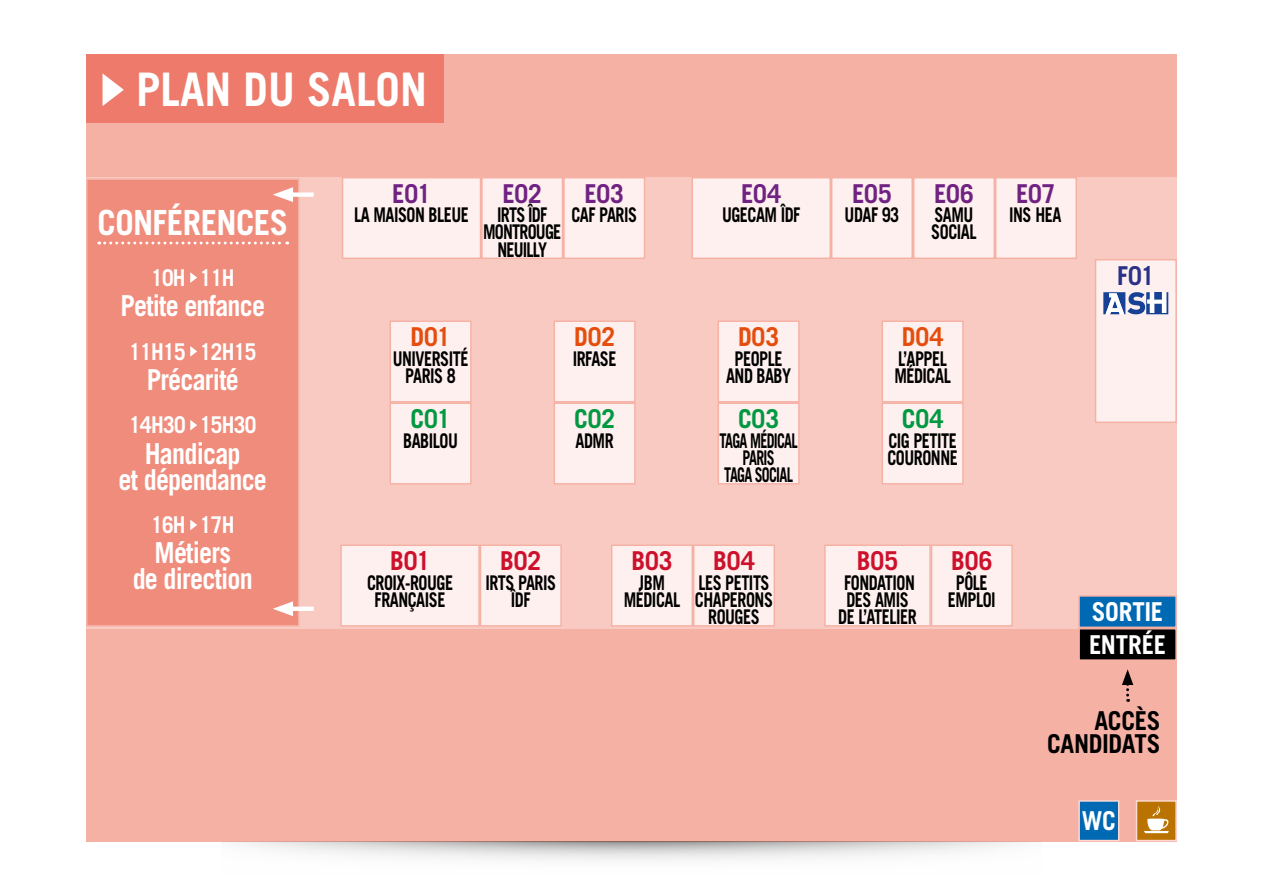
<style>
.page{position:relative;width:1263px;height:893px;background:#fff}
.page>*{position:absolute;margin:0;border:0;box-sizing:border-box;transform-origin:0 0}
.t1{font:700 46.35px "Trade Gothic";color:#fff;scale:.95 1}
.t2{font:700 34.65px "Trade Gothic";letter-spacing:-.02em;color:#fff;scale:.95 1}
.t3{font:700 28.95px/26.1px "Trade Gothic";letter-spacing:-.03em;color:#fff;text-align:center;scale:.9 1}
.t4{font:700 26.1px "Trade Gothic";letter-spacing:-.01em;color:#702283;scale:.95 1}
.t5{font:700 26.1px "Trade Gothic";letter-spacing:-.005em;color:#cd112c;scale:.95 1}
.t6{font:700 26.1px "Trade Gothic";letter-spacing:-.015em;color:#fff;scale:.95 1}
.t7{font:700 26.1px/23.1px "Trade Gothic";letter-spacing:-.015em;color:#000;text-align:right;scale:.95 1}
.t8{font:700 26.1px "Trade Gothic";letter-spacing:-.005em;color:#009941;scale:.95 1}
.t9{font:700 26.1px "Trade Gothic";letter-spacing:-.005em;color:#e54d0e;scale:.95 1}
.t10{font:700 26.1px "Trade Gothic";color:#293188;scale:.95 1}
.t11{font:700 23.1px "Trade Gothic";letter-spacing:-.03em;color:#fff;scale:.9 1}
.t12{font:700 20.25px/17.4px "Trade Gothic";letter-spacing:-.03em;color:#000;text-align:center;scale:.8 1}
.t13{font:700 20.25px/17.4px "Trade Gothic";letter-spacing:-.05em;color:#000;text-align:center;scale:.7 1}
.t14{font:700 20.25px/17.4px "Trade Gothic";letter-spacing:-.05em;color:#000;text-align:center;scale:.8 1}
</style>
<div class="page">
<div style="left:86px;top:54px;width:1091px;height:787px;background:#f6b1a5"></div>
<svg style="left:221px;top:841px;width:820px;height:19px"></svg>
<div style="left:86px;top:54px;width:357px;height:69px;background:#ed7a6a"></div>
<svg style="left:103px;top:74px;width:21px;height:32px"></svg>
<div style="left:86px;top:177px;width:1091px;height:451px;background:#f9cac1"></div>
<div style="left:341px;top:545px;width:138px;height:81px;background:#fef0ee"></div>
<div style="left:340px;top:545px;width:140px;height:82px;border:1px solid #f6b1a5"></div>
<div style="left:480px;top:545px;width:81px;height:81px;background:#fef0ee"></div>
<div style="left:480px;top:545px;width:82px;height:82px;border:1px solid #f6b1a5"></div>
<div style="left:612px;top:545px;width:80px;height:81px;background:#fef0ee"></div>
<div style="left:611px;top:545px;width:82px;height:82px;border:1px solid #f6b1a5"></div>
<div style="left:694px;top:545px;width:80px;height:81px;background:#fef0ee"></div>
<div style="left:693px;top:545px;width:82px;height:82px;border:1px solid #f6b1a5"></div>
<div style="left:825px;top:545px;width:105px;height:81px;background:#fef0ee"></div>
<div style="left:824px;top:545px;width:107px;height:82px;border:1px solid #f6b1a5"></div>
<div style="left:931px;top:545px;width:81px;height:81px;background:#fef0ee"></div>
<div style="left:931px;top:545px;width:82px;height:82px;border:1px solid #f6b1a5"></div>
<div style="left:1079px;top:629px;width:97px;height:31px;background:#000"></div>
<div style="left:1078px;top:628px;width:99px;height:33px;border:1px solid #f6b1a5"></div>
<div style="left:1079px;top:596px;width:97px;height:31px;background:#0069b4"></div>
<div style="left:1078px;top:595px;width:99px;height:33px;border:1px solid #f6b1a5"></div>
<div style="left:1079px;top:801px;width:40px;height:39px;background:#0069b4"></div>
<div style="left:1078px;top:800px;width:41px;height:41px;border:1px solid #fbdad3"></div>
<div style="left:87px;top:179px;width:212px;height:447px;background:#f08c7c"></div>
<svg style="left:99px;top:242px;width:189px;height:2px"></svg>
<svg style="left:190px;top:272px;width:7px;height:11px"></svg>
<svg style="left:190px;top:346px;width:7px;height:11px"></svg>
<svg style="left:190px;top:420px;width:7px;height:10px"></svg>
<svg style="left:190px;top:520px;width:7px;height:10px"></svg>
<div style="left:86px;top:178px;width:213px;height:449px;border:1px solid #f6b1a5"></div>
<div style="left:692px;top:178px;width:138px;height:80px;background:#fef0ee"></div>
<div style="left:691px;top:177px;width:140px;height:82px;border:1px solid #f6b1a5"></div>
<div style="left:832px;top:178px;width:80px;height:80px;background:#fef0ee"></div>
<div style="left:831px;top:177px;width:82px;height:82px;border:1px solid #f6b1a5"></div>
<div style="left:914px;top:178px;width:80px;height:80px;background:#fef0ee"></div>
<div style="left:913px;top:177px;width:82px;height:82px;border:1px solid #f6b1a5"></div>
<div style="left:996px;top:178px;width:80px;height:80px;background:#fef0ee"></div>
<div style="left:995px;top:177px;width:82px;height:82px;border:1px solid #f6b1a5"></div>
<div style="left:342px;top:178px;width:138px;height:80px;background:#fef0ee"></div>
<div style="left:342px;top:177px;width:139px;height:82px;border:1px solid #f6b1a5"></div>
<div style="left:564px;top:178px;width:80px;height:80px;background:#fef0ee"></div>
<div style="left:563px;top:177px;width:82px;height:82px;border:1px solid #f6b1a5"></div>
<div style="left:482px;top:178px;width:80px;height:80px;background:#fef0ee"></div>
<div style="left:481px;top:177px;width:82px;height:82px;border:1px solid #f6b1a5"></div>
<div style="left:390px;top:403px;width:81px;height:81px;background:#fef0ee"></div>
<div style="left:390px;top:402px;width:82px;height:82px;border:1px solid #f6b1a5"></div>
<div style="left:390px;top:321px;width:81px;height:81px;background:#fef0ee"></div>
<div style="left:390px;top:320px;width:82px;height:82px;border:1px solid #f6b1a5"></div>
<div style="left:554px;top:403px;width:81px;height:81px;background:#fef0ee"></div>
<div style="left:554px;top:402px;width:82px;height:82px;border:1px solid #f6b1a5"></div>
<div style="left:554px;top:321px;width:81px;height:81px;background:#fef0ee"></div>
<div style="left:554px;top:320px;width:82px;height:82px;border:1px solid #f6b1a5"></div>
<div style="left:718px;top:321px;width:81px;height:81px;background:#fef0ee"></div>
<div style="left:718px;top:320px;width:82px;height:82px;border:1px solid #f6b1a5"></div>
<div style="left:718px;top:403px;width:81px;height:81px;background:#fef0ee"></div>
<div style="left:718px;top:402px;width:82px;height:82px;border:1px solid #f6b1a5"></div>
<div style="left:882px;top:321px;width:81px;height:81px;background:#fef0ee"></div>
<div style="left:882px;top:320px;width:82px;height:82px;border:1px solid #f6b1a5"></div>
<div style="left:882px;top:403px;width:81px;height:81px;background:#fef0ee"></div>
<div style="left:882px;top:402px;width:82px;height:82px;border:1px solid #f6b1a5"></div>
<div style="left:1095px;top:260px;width:81px;height:162px;background:#fef0ee"></div>
<svg style="left:1103px;top:292px;width:65px;height:22px"></svg>
<div style="left:1095px;top:259px;width:82px;height:164px;border:1px solid #f6b1a5"></div>
<svg style="left:1122px;top:669px;width:11px;height:33px"></svg>
<hr style="left:285px;top:607px;width:29px;height:4px;background:#fff">
<svg style="left:273px;top:601px;width:20px;height:15px"></svg>
<div style="left:285px;top:192px;width:29px;height:5px;background:#fff"></div>
<svg style="left:273px;top:187px;width:20px;height:15px"></svg>
<div style="left:1136px;top:800px;width:41px;height:41px;background:#ba7300;border:1px solid #fbdad3"></div>
<svg style="left:1144px;top:806px;width:25px;height:27px"></svg>
<h1 class="t1" style="left:136px;top:61px;width:308px">PLAN DU SALON</h1>
<h2 class="t2" style="left:97px;top:202px;width:202px">CONFÉRENCES</h2>
<p class="t11" style="left:151px;top:263px;width:94px">10H 11H</p>
<h3 class="t3" style="left:120px;top:292px;width:162px">Petite enfance</h3>
<p class="t11" style="left:129px;top:337px;width:143px">11H15 12H15</p>
<h3 class="t3" style="left:147px;top:366px;width:104px">Précarité</h3>
<p class="t11" style="left:129px;top:411px;width:143px">14H30 15H30</p>
<h3 class="t3" style="left:119px;top:440px;width:166px">Handicap<br>et dépendance</h3>
<p class="t11" style="left:151px;top:511px;width:94px">16H 17H</p>
<h3 class="t3" style="left:133px;top:539px;width:135px">Métiers<br>de direction</h3>
<p class="t4" style="left:392px;top:177px;width:42px">E01</p>
<p class="t12" style="left:354px;top:206px;width:145px">LA MAISON BLEUE</p>
<p class="t4" style="left:502px;top:177px;width:43px">E02</p>
<p class="t14" style="left:483px;top:206px;width:99px">IRTS ÎDF<br>MONTROUGE<br>NEUILLY</p>
<p class="t4" style="left:584px;top:177px;width:43px">E03</p>
<p class="t12" style="left:571px;top:206px;width:84px">CAF PARIS</p>
<p class="t4" style="left:741px;top:177px;width:44px">E04</p>
<p class="t12" style="left:722px;top:206px;width:100px">UGECAM ÎDF</p>
<p class="t9" style="left:411px;top:321px;width:44px">D01</p>
<p class="t12" style="left:393px;top:349px;width:96px">UNIVERSITÉ<br>PARIS 8</p>
<p class="t8" style="left:411px;top:403px;width:44px">C01</p>
<p class="t12" style="left:403px;top:431px;width:70px">BABILOU</p>
<p class="t9" style="left:574px;top:321px;width:45px">D02</p>
<p class="t12" style="left:573px;top:349px;width:56px">IRFASE</p>
<p class="t8" style="left:574px;top:403px;width:45px">C02</p>
<p class="t12" style="left:575px;top:431px;width:49px">ADMR</p>
<p class="t9" style="left:738px;top:321px;width:45px">D03</p>
<p class="t12" style="left:726px;top:349px;width:83px">PEOPLE<br>AND BABY</p>
<p class="t8" style="left:738px;top:403px;width:45px">C03</p>
<p class="t13" style="left:719px;top:431px;width:113px">TAGA MÉDICAL<br>PARIS<br>TAGA SOCIAL</p>
<p class="t5" style="left:390px;top:545px;width:44px">B01</p>
<p class="t12" style="left:367px;top:573px;width:109px">CROIX-ROUGE<br>FRANÇAISE</p>
<p class="t5" style="left:500px;top:545px;width:45px">B02</p>
<p class="t12" style="left:485px;top:573px;width:90px">IRTS PARIS<br>ÎDF</p>
<p class="t5" style="left:631px;top:545px;width:45px">B03</p>
<p class="t12" style="left:624px;top:573px;width:72px">JBM<br>MÉDICAL</p>
<p class="t5" style="left:713px;top:545px;width:45px">B04</p>
<p class="t12" style="left:695px;top:573px;width:99px">LES PETITS<br>CHAPERONS<br>ROUGES</p>
<p class="t4" style="left:852px;top:177px;width:43px">E05</p>
<p class="t12" style="left:845px;top:206px;width:70px">UDAF 93</p>
<p class="t4" style="left:934px;top:177px;width:43px">E06</p>
<p class="t12" style="left:931px;top:206px;width:58px;text-align:left">SAMU<br>SOCIAL</p>
<p class="t4" style="left:1016px;top:177px;width:43px">E07</p>
<p class="t12" style="left:1009px;top:206px;width:67px">INS HEA</p>
<p class="t9" style="left:902px;top:321px;width:45px">D04</p>
<p class="t12" style="left:894px;top:349px;width:72px;text-align:left">L’APPEL<br>MÉDICAL</p>
<p class="t8" style="left:902px;top:403px;width:45px">C04</p>
<p class="t12" style="left:887px;top:431px;width:90px;text-align:left">CIG PETITE<br>COURONNE</p>
<p class="t10" style="left:1117px;top:259px;width:41px">F01</p>
<p class="t5" style="left:857px;top:545px;width:45px">B05</p>
<p class="t12" style="left:838px;top:573px;width:100px">FONDATION<br>DES AMIS<br>DE L’ATELIER</p>
<p class="t5" style="left:951px;top:545px;width:45px">B06</p>
<p class="t12" style="left:948px;top:573px;width:61px">PÔLE<br>EMPLOI</p>
<p class="t6" style="left:1092px;top:595px;width:77px">SORTIE</p>
<p class="t6" style="left:1089px;top:628px;width:83px">ENTRÉE</p>
<p class="t7" style="left:1047px;top:709px;width:121px">ACCÈS<br>CANDIDATS</p>
<p class="t6" style="left:1082px;top:804px;width:37px">WC</p>
</div>
